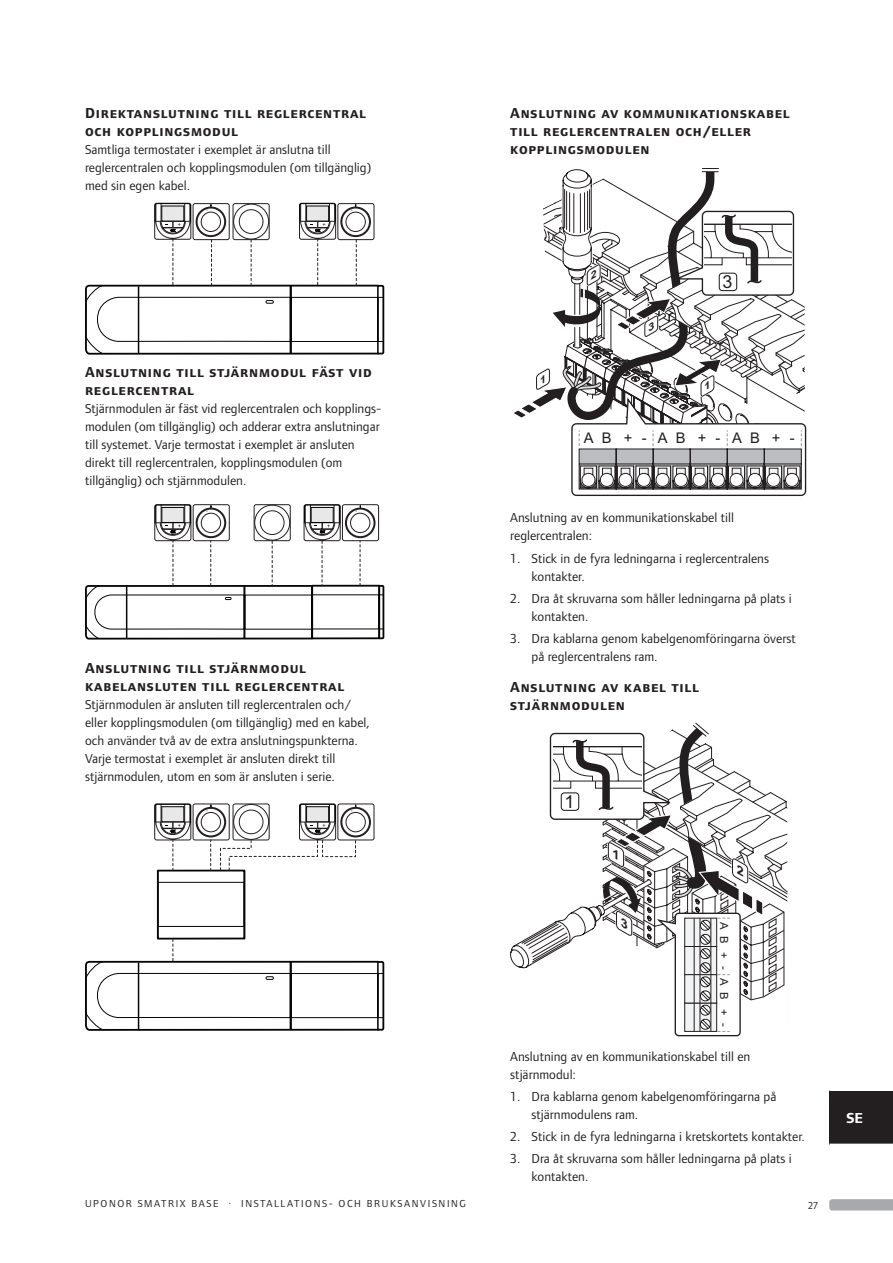
<style>
.page{position:relative;width:893px;height:1263px;background:#fff}
.page>*{position:absolute;margin:0;border:0;box-sizing:border-box;transform-origin:0 0}
.t1{font:18px "Arial";color:#231f20}
.Inside_sublevel_head{font:15px/18px "Foundry Form Sans Bold SC";letter-spacing:.05em;color:#231f20}
.t2{font:700 15px "Foundry Form Sans";color:#fff}
.t3{font:14.7px "Arial";color:#231f20}
.Inside_Body_copy{font:13.5px/18px "Foundry Form Sans";color:#231f20}
.Inside_Body_indentat{font:13.5px/18px "Foundry Form Sans";color:#231f20}
.t4{font:11.25px "Arial";color:#231f20}
.t5{font:10.5px "Foundry Form Sans";letter-spacing:.15em;color:#231f20}
.t6{font:10.5px "Foundry Form Sans";letter-spacing:.15em;color:#231f20;scale:.95 1}
</style>
<div class="page">
<div style="left:829px;top:1090px;width:64px;height:54px;background:#231f20"></div>
<hr style="left:829px;top:1089px;width:64px;height:2px;background:#fff">
<hr style="left:829px;top:1143px;width:64px;height:2px;background:#fff">
<svg style="left:85px;top:203px;width:299px;height:152px"></svg>
<svg style="left:85px;top:504px;width:299px;height:135px"></svg>
<svg style="left:85px;top:804px;width:299px;height:227px"></svg>
<svg style="left:829px;top:1199px;width:64px;height:11px"></svg>
<svg style="left:514px;top:168px;width:292px;height:328px"></svg>
<svg style="left:510px;top:722px;width:277px;height:314px"></svg>
<p class="Inside_sublevel_head" style="left:85px;top:104px;width:283px">Direktanslutning till reglercentral och kopplingsmodul</p>
<p class="Inside_Body_copy" style="left:85px;top:140px;width:288px">Samtliga termostater i exemplet är anslutna till reglercentralen och kopplingsmodulen (om tillgänglig) med sin egen kabel.</p>
<p class="Inside_sublevel_head" style="left:85px;top:363px;width:288px">Anslutning till stjärnmodul fäst vid reglercentral</p>
<p class="Inside_Body_copy" style="left:85px;top:400px;width:298px">Stjärnmodulen är fäst vid reglercentralen och kopplings&shy;modulen (om tillgänglig) och adderar extra anslutningar till systemet. Varje termostat i exemplet är ansluten direkt till reglercentralen, kopplingsmodulen (om tillgänglig) och stjärnmodulen.</p>
<p class="Inside_sublevel_head" style="left:85px;top:659px;width:261px">Anslutning till stjärnmodul kabelansluten till reglercentral</p>
<p class="Inside_Body_copy" style="left:85px;top:695px;width:286px">Stjärnmodulen är ansluten till reglercentralen och/ eller kopplingsmodulen (om tillgänglig) med en kabel, och använder två av de extra anslutningspunkterna.<br>Varje termostat i exemplet är ansluten direkt till stjärnmodulen, utom en som är ansluten i serie.</p>
<p class="Inside_sublevel_head" style="left:510px;top:104px;width:281px">Anslutning av kommunikationskabel till reglercentralen och/eller kopplingsmodulen</p>
<p class="t1" style="left:722px;top:270px;width:12px">3</p>
<p class="t3" style="left:584px;top:428px;width:11px">A</p>
<p class="t3" style="left:676px;top:428px;width:11px">B</p>
<p class="t3" style="left:602px;top:428px;width:67px">B+-A</p>
<p class="t3" style="left:750px;top:428px;width:11px">B</p>
<p class="t3" style="left:698px;top:428px;width:46px">+-A</p>
<p class="t3" style="left:772px;top:428px;width:24px">+ -</p>
<p class="Inside_Body_copy" style="left:510px;top:509px;width:225px">Anslutning av en kommunikationskabel till reglercentralen:</p>
<p class="Inside_Body_indentat" style="left:531px;top:549px;width:239px;text-indent:-21px">1. Stick in de fyra ledningarna i reglercentralens kontakter.</p>
<p class="Inside_Body_indentat" style="left:531px;top:589px;width:262px;text-indent:-21px">2. Dra åt skruvarna som håller ledningarna på plats i kontakten.</p>
<p class="Inside_Body_indentat" style="left:531px;top:630px;width:266px;text-indent:-21px">3. Dra kablarna genom kabelgenomföringarna överst på reglercentralens ram.</p>
<p class="Inside_sublevel_head" style="left:510px;top:678px;width:190px">Anslutning av kabel till stjärnmodulen</p>
<p class="t1" style="left:564px;top:790px;width:12px">1</p>
<p class="t4" style="left:731px;top:922px;width:9px;rotate:90deg">A</p>
<p class="t4" style="left:731px;top:935px;width:9px;rotate:90deg">B</p>
<p class="t4" style="left:731px;top:952px;width:19px;rotate:90deg">+ -</p>
<p class="t4" style="left:731px;top:978px;width:9px;rotate:90deg">A</p>
<p class="t4" style="left:731px;top:992px;width:9px;rotate:90deg">B</p>
<p class="t4" style="left:731px;top:1009px;width:19px;rotate:90deg">+ -</p>
<p class="Inside_Body_copy" style="left:510px;top:1047px;width:242px">Anslutning av en kommunikationskabel till en stjärnmodul:</p>
<p class="Inside_Body_indentat" style="left:531px;top:1087px;width:246px;text-indent:-21px">1. Dra kablarna genom kabelgenomföringarna på stjärnmodulens ram.</p>
<p class="Inside_Body_indentat" style="left:510px;top:1127px;width:296px">2. Stick in de fyra ledningarna i kretskortets kontakter.</p>
<p class="Inside_Body_indentat" style="left:531px;top:1150px;width:262px;text-indent:-21px">3. Dra åt skruvarna som håller ledningarna på plats i kontakten.</p>
<p class="t5" style="left:85px;top:1198px;width:382px">UPONOR SMATRIX BASE · INSTALLATIONS- OCH BRUKSANVISNING</p>
<p class="t6" style="left:808px;top:1200px;width:12px">27</p>
<p class="t2" style="left:846px;top:1110px;width:18px">SE</p>
</div>
